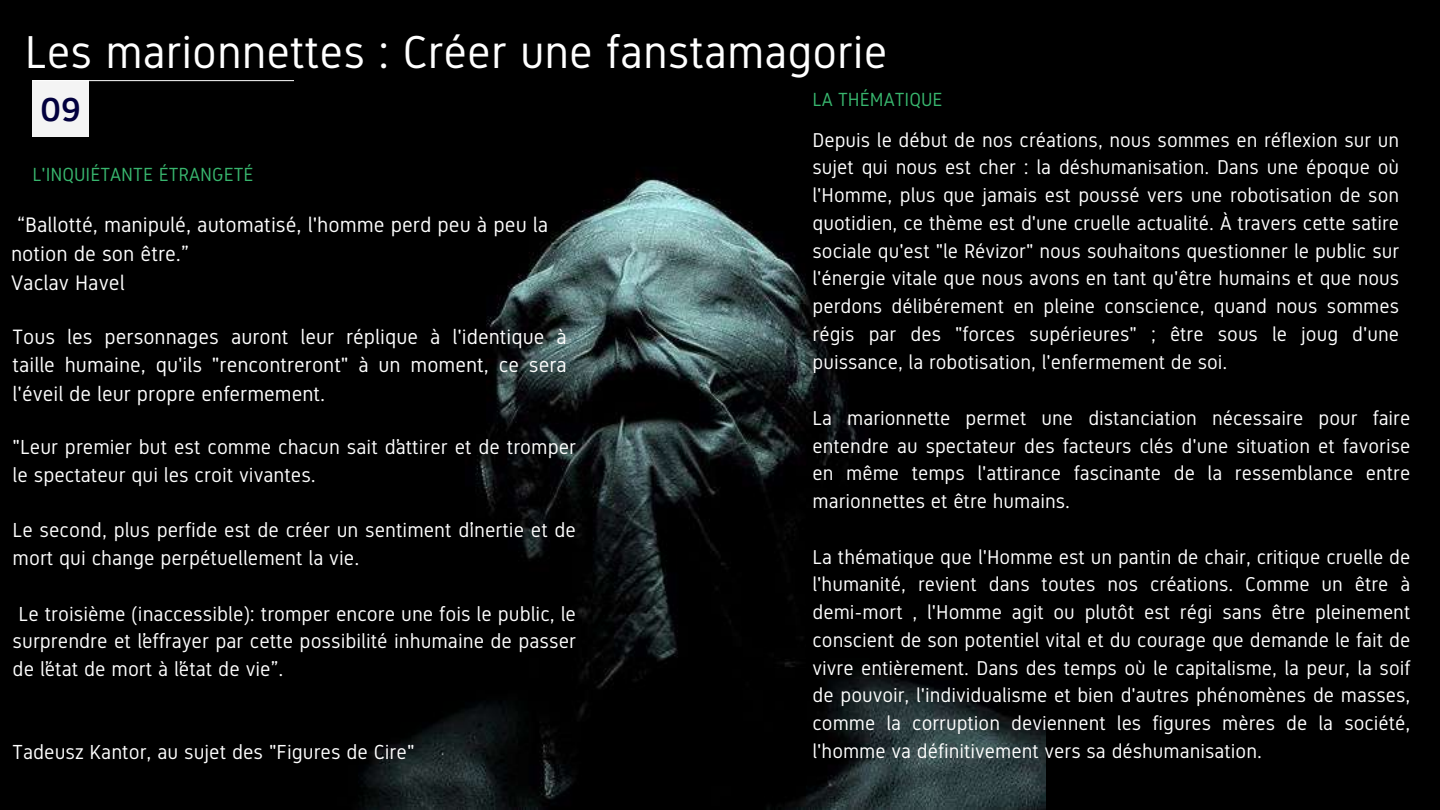
<style>
.page{position:relative;width:1440px;height:810px;background:#000}
.page>*{position:absolute;margin:0;border:0;box-sizing:border-box;transform-origin:0 0}
.t1{font:46.1px "Gidole";color:#fff}
.t2{font:500 34px "Clear Sans";color:#02003e}
.t3{font:21px/29.2px "Gidole";color:#fff}
.t4{font:20.8px/28.5px "Gidole";color:#fff;text-align:justify}
.t5{font:20.3px/27.8px "Gidole";color:#fff}
.t6{font:20px/27.8px "Gidole";color:#fff;text-align:justify}
.t7{font:19px "Gidole";color:#38b66e}
</style>
<div class="page">
<div style="left:32px;top:80px;width:57px;height:56px;background:#f4f4f4"></div>
<hr style="left:33px;top:80px;width:404px;height:1px;background:#fff">
<img style="left:294px;top:80px;width:751px;height:730px">
<h1 class="t1" style="left:25px;top:26px;width:864px">Les marionnettes : Créer une fanstamagorie</h1>
<h2 class="t2" style="left:40px;top:85px;width:42px">09</h2>
<p class="t7" style="left:813px;top:88px;width:132px">LA THÉMATIQUE</p>
<p class="t6" style="left:813px;top:126px;width:588px">Depuis le début de nos créations, nous sommes en réflexion sur un sujet qui nous est cher : la déshumanisation. Dans une époque où l'Homme, plus que jamais est poussé vers une robotisation de son quotidien, ce thème est d'une cruelle actualité. À travers cette satire sociale qu'est "le Révizor" nous souhaitons questionner le public sur l'énergie vitale que nous avons en tant qu'être humains et que nous perdons délibérement en pleine conscience, quand nous sommes régis par des "forces supérieures" ; être sous le joug d'une puissance, la robotisation, l'enfermement de soi.</p>
<p class="t7" style="left:32px;top:164px;width:223px">L'INQUIÉTANTE ÉTRANGETÉ</p>
<p class="t3" style="left:11px;top:210px;width:539px">“Ballotté, manipulé, automatisé, l'homme perd peu à peu la notion de son être.”<br>Vaclav Havel</p>
<p class="t4" style="left:13px;top:322px;width:556px">Tous les personnages auront leur réplique à l'identique à taille humaine, qu'ils "rencontreront" à un moment, ce sera l'éveil de leur propre enfermement.</p>
<p class="t5" style="left:13px;top:433px;width:565px">"Leur premier but est comme chacun sait d’attirer et de tromper le spectateur qui les croit vivantes.</p>
<p class="t5" style="left:13px;top:517px;width:565px">Le second, plus perfide est de créer un sentiment d’inertie et de mort qui change perpétuellement la vie.</p>
<p class="t5" style="left:13px;top:600px;width:565px;text-align:justify">Le troisième (inaccessible): tromper encore une fois le public, le surprendre et l’effrayer par cette possibilité inhumaine de passer de l’état de mort à l’état de vie”.</p>
<p class="t6" style="left:813px;top:404px;width:599px">La marionnette permet une distanciation nécessaire pour faire entendre au spectateur des facteurs clés d'une situation et favorise en même temps l'attirance fascinante de la ressemblance entre marionnettes et être humains.</p>
<p class="t6" style="left:813px;top:543px;width:599px">La thématique que l'Homme est un pantin de chair, critique cruelle de l'humanité, revient dans toutes nos créations. Comme un être à demi-mort , l'Homme agit ou plutôt est régi sans être pleinement conscient de son potentiel vital et du courage que demande le fait de vivre entièrement. Dans des temps où le capitalisme, la peur, la soif de pouvoir, l'individualisme et bien d'autres phénomènes de masses, comme la corruption deviennent les figures mères de la société, l'homme va définitivement vers sa déshumanisation.</p>
<p class="t5" style="left:13px;top:739px;width:403px">Tadeusz Kantor, au sujet des "Figures de Cire"</p>
</div>
